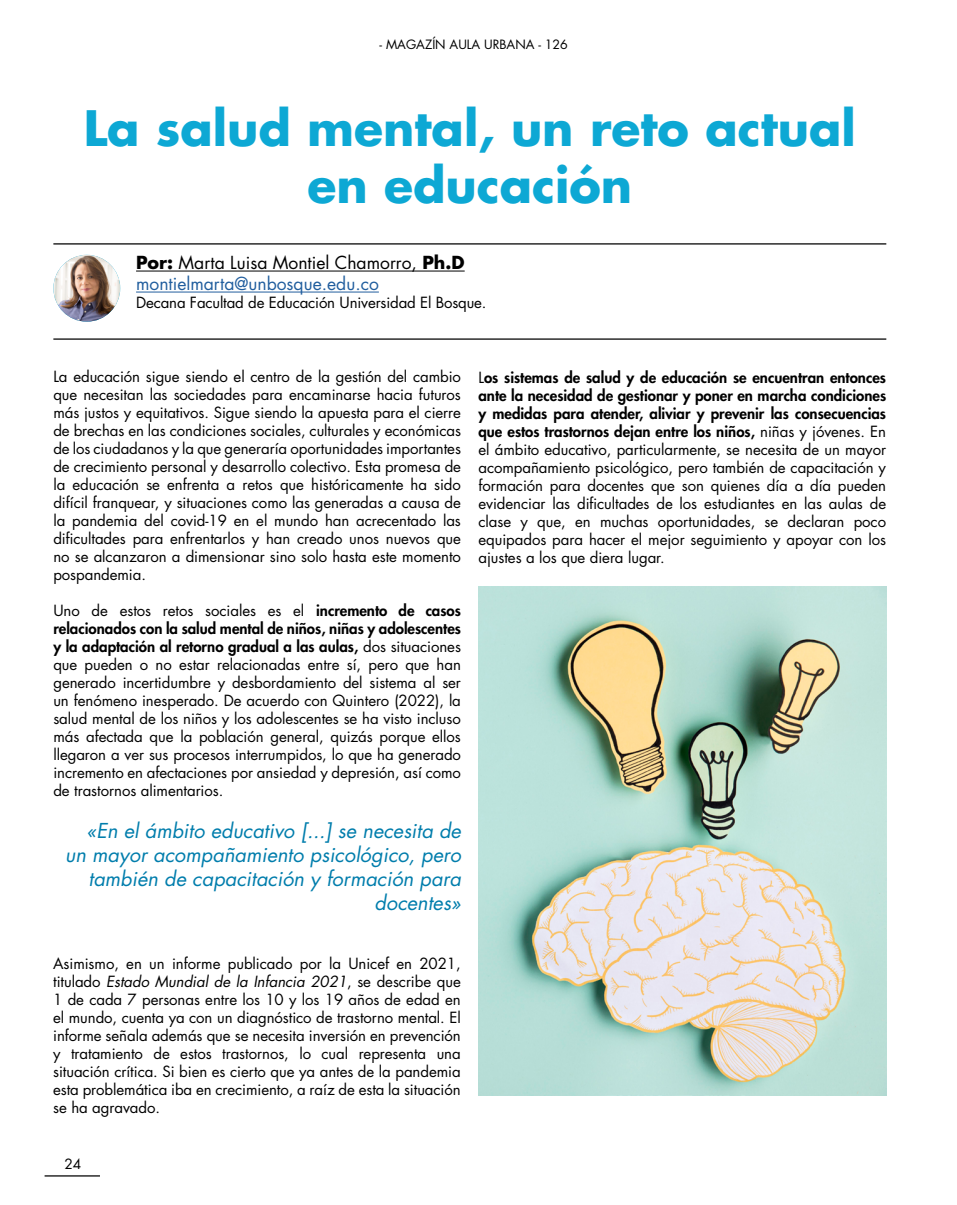
<style>
.page{position:relative;width:957px;height:1205px;background:#fff}
.page>*{position:absolute;margin:0;border:0;box-sizing:border-box;transform-origin:0 0}
.t1{font:700 47.5px/57px "Futura Std";color:#0da8d4;text-align:center}
.t2{font:italic 20px/24px "Futura Std";color:#007dac;text-align:right}
.t3{font:17.5px/21px "Futura Std";color:#215e9e}
.t4{font:15px/18px "Futura Std";letter-spacing:-.005em;color:#000;text-align:justify}
.t5{font:13.75px "Futura Std";color:#000}
.t6{font:12.5px "Futura Std";color:#000}
.s1{font-weight:700;color:#000}
.s2{color:#000}
.s3{font-weight:800}
.s4{font-style:italic}
</style>
<div class="page">
<hr style="left:53px;top:338px;width:833px;height:2px;background:#000">
<hr style="left:53px;top:243px;width:833px;height:1px;background:#000">
<hr style="left:136px;top:271px;width:329px;height:1px;background:#000">
<hr style="left:136px;top:292px;width:243px;height:1px;background:#215e9e">
<img style="left:53px;top:255px;width:67px;height:67px;border-radius:33px">
<img style="left:479px;top:587px;width:407px;height:508px">
<hr style="left:45px;top:1175px;width:55px;height:1px;background:#000">
<p class="t6" style="left:379px;top:36px;width:190px">- MAGAZÍN AULA URBANA - 126</p>
<h1 class="t1" style="left:84px;top:99px;width:773px">La salud mental, un reto actual en educación</h1>
<p class="t3" style="left:136px;top:252px;width:330px"><span class="s1">Por:</span> <span class="s2">Marta Luisa Montiel Chamorro,</span> <span class="s1">Ph.D </span>montielmarta@unbosque.edu.co</p>
<p class="t4" style="left:136px;top:294px;width:352px">Decana Facultad de Educación Universidad El Bosque.</p>
<p class="t4" style="left:53px;top:368px;width:409px">La educación sigue siendo el centro de la gestión del cambio que necesitan las sociedades para encaminarse hacia futuros más justos y equitativos. Sigue siendo la apuesta para el cierre de brechas en las condiciones sociales, culturales y económicas de los ciudadanos y la que generaría oportunidades importantes de crecimiento personal y desarrollo colectivo. Esta promesa de la educación se enfrenta a retos que históricamente ha sido difícil franquear, y situaciones como las generadas a causa de la pandemia del covid-19 en el mundo han acrecentado las dificultades para enfrentarlos y han creado unos nuevos que no se alcanzaron a dimensionar sino solo hasta este momento pospandemia.</p>
<p class="t4" style="left:53px;top:602px;width:409px">Uno de estos retos sociales es el <span class="s3">incremento de casos relacionados con la salud mental de niños, niñas y adolescentes y la adaptación al retorno gradual a las aulas,</span> dos situaciones que pueden o no estar relacionadas entre sí, pero que han generado incertidumbre y desbordamiento del sistema al ser un fenómeno inesperado. De acuerdo con Quintero (2022), la salud mental de los niños y los adolescentes se ha visto incluso más afectada que la población general, quizás porque ellos llegaron a ver sus procesos interrumpidos, lo que ha generado incremento en afectaciones por ansiedad y depresión, así como de trastornos alimentarios.</p>
<h2 class="t2" style="left:65px;top:819px;width:397px">«En el ámbito educativo [...] se necesita de un mayor acompañamiento psicológico, pero también de capacitación y formación para docentes»</h2>
<p class="t4" style="left:478px;top:368px;width:409px">L<span class="s3">os sistemas de salud y de educación se encuentran entonces ante la necesidad de gestionar y poner en marcha condiciones y medidas para atender, aliviar y prevenir las consecuencias que estos trastornos dejan entre los niños,</span> niñas y jóvenes. En el ámbito educativo, particularmente, se necesita de un mayor acompañamiento psicológico, pero también de capacitación y formación para docentes que son quienes día a día pueden evidenciar las dificultades de los estudiantes en las aulas de clase y que, en muchas oportunidades, se declaran poco equipados para hacer el mejor seguimiento y apoyar con los ajustes a los que diera lugar.</p>
<p class="t4" style="left:53px;top:955px;width:409px">Asimismo, en un informe publicado por la Unicef en 2021, titulado <span class="s4">Estado Mundial de la Infancia 2021</span>, se describe que 1 de cada 7 personas entre los 10 y los 19 años de edad en el mundo, cuenta ya con un diagnóstico de trastorno mental. El informe señala además que se necesita inversión en prevención y tratamiento de estos trastornos, lo cual representa una situación crítica. Si bien es cierto que ya antes de la pandemia esta problemática iba en crecimiento, a raíz de esta la situación se ha agravado.</p>
<p class="t5" style="left:64px;top:1155px;width:18px">24</p>
</div>
